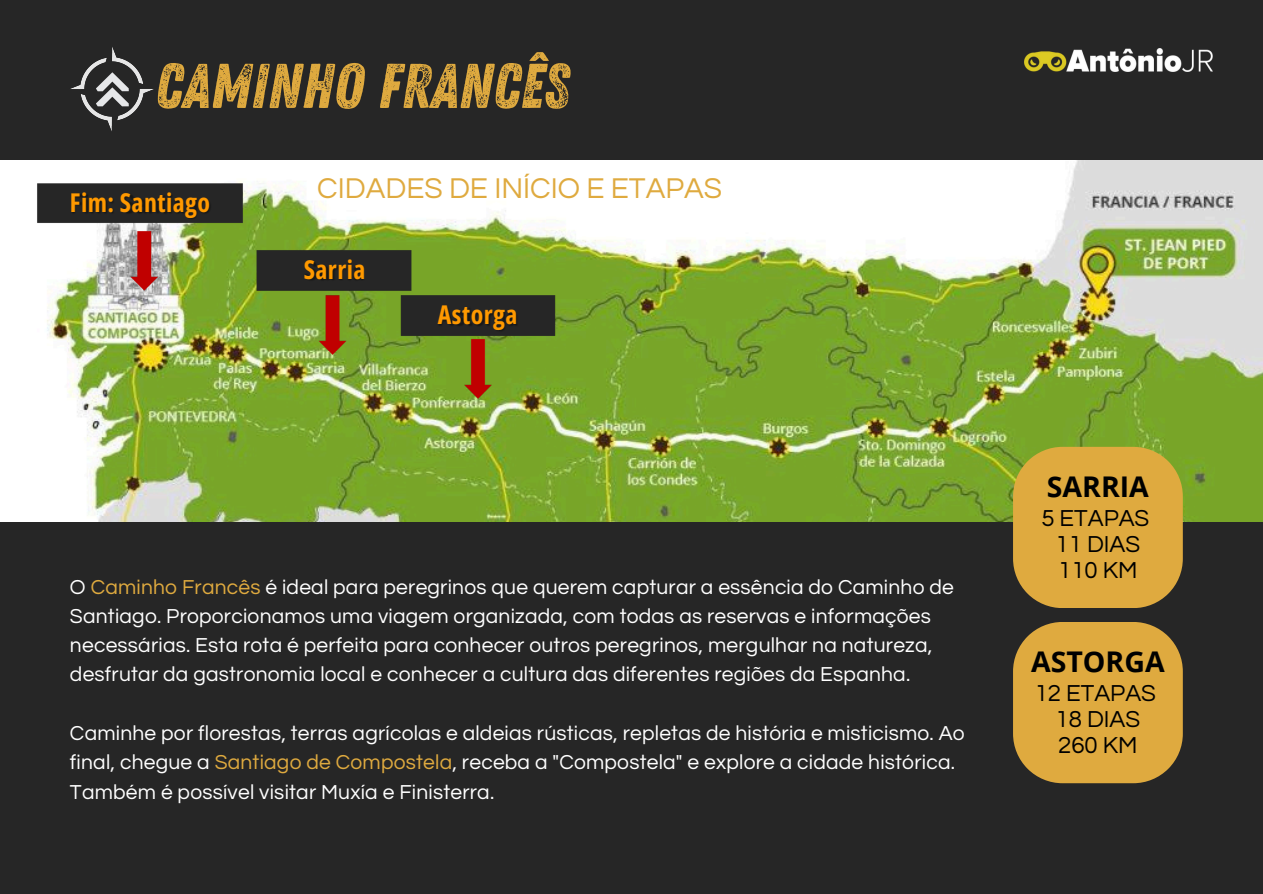
<style>
.page{position:relative;width:1263px;height:894px;background:#fff}
.page>*{position:absolute;margin:0;border:0;box-sizing:border-box;transform-origin:0 0}
.t1{font:63px "Zing Rust G2 Base";color:#dfaa3f}
.t2{font:29.7px "Questrial";color:#dfaa3f}
.t3{font:700 28.5px "Open Sans";color:#000}
.t4{font:700 25.95px "Open Sans Condensed";letter-spacing:.015em;color:#f90}
.t5{font:700 25.8px "Open Sans Condensed";letter-spacing:.015em;color:#f90}
.t6{font:24px/25.8px "Questrial";color:#000;text-align:center}
.t7{font:21px/29.2px "Questrial";letter-spacing:.01em;color:#fff}
.s1{color:#dfaa3f}
</style>
<div class="page">
<div style="left:0;top:0;width:1263px;height:893px;background:#262626"></div>
<svg style="left:1013px;top:622px;width:170px;height:161px;background:#d09f3d"></svg>
<img style="left:0;top:160px;width:1263px;height:361px">
<svg style="left:1013px;top:446px;width:170px;height:162px;background:#d3a43d"></svg>
<img style="left:30px;top:175px;width:220px;height:123px">
<img style="left:53px;top:178px;width:176px;height:58px">
<img style="left:393px;top:287px;width:171px;height:120px">
<img style="left:421px;top:290px;width:115px;height:58px">
<img style="left:248px;top:242px;width:171px;height:120px">
<img style="left:287px;top:245px;width:94px;height:58px">
<img style="left:1025px;top:49px;width:187px;height:22px">
<img style="left:70px;top:47px;width:84px;height:84px">
<svg style="left:96px;top:73px;width:33px;height:33px"></svg>
<p class="t1" style="left:155px;top:49px;width:416px">CAMINHO FRANCÊS</p>
<p class="t4" style="left:70px;top:184px;width:142px">Fim: Santiago</p>
<p class="t2" style="left:317px;top:173px;width:406px">CIDADES DE INÍCIO E ETAPAS</p>
<p class="t5" style="left:304px;top:251px;width:63px">Sarria</p>
<h4 class="t4" style="left:438px;top:296px;width:81px">Astorga</h4>
<p class="t7" style="left:70px;top:572px;width:885px">O <span class="s1">Caminho Francês</span> é ideal para peregrinos que querem capturar a essência do Caminho de Santiago. Proporcionamos uma viagem organizada, com todas as reservas e informações necessárias. Esta rota é perfeita para conhecer outros peregrinos, mergulhar na natureza, desfrutar da gastronomia local e conhecer a cultura das diferentes regiões da Espanha.</p>
<p class="t7" style="left:70px;top:718px;width:896px">Caminhe por florestas, terras agrícolas e aldeias rústicas, repletas de história e misticismo. Ao final, chegue a <span class="s1">Santiago de Compostela</span>, receba a "Compostela" e explore a cidade histórica.<br>Também é possível visitar Muxía e Finisterra.</p>
<h2 class="t3" style="left:1047px;top:466px;width:104px">SARRIA</h2>
<h2 class="t6" style="left:1041px;top:505px;width:110px">5 ETAPAS<br>11 DIAS<br>110 KM</h2>
<h1 class="t3" style="left:1031px;top:641px;width:135px">ASTORGA</h1>
<h1 class="t6" style="left:1035px;top:680px;width:123px">12 ETAPAS<br>18 DIAS<br>260 KM</h1>
</div>
